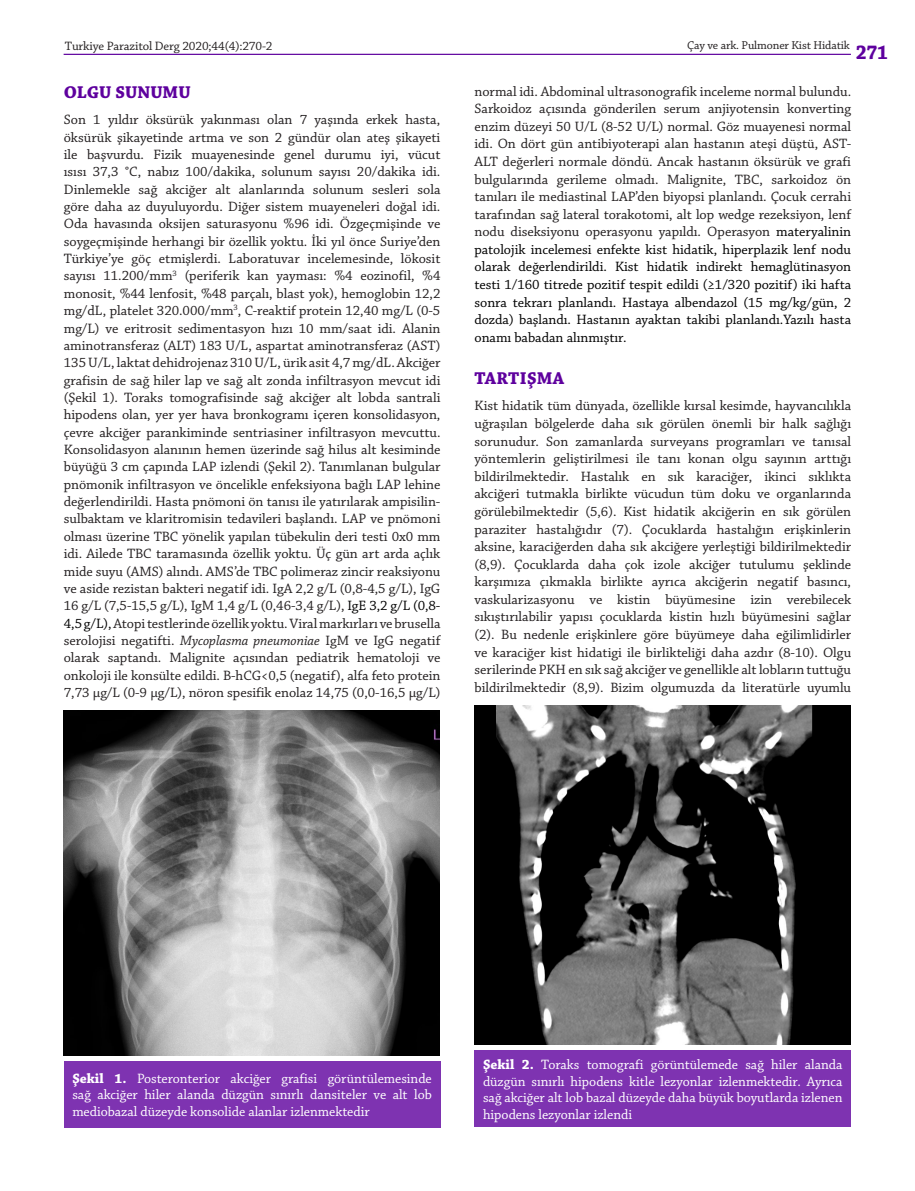
<style>
.page{position:relative;width:915px;height:1191px;background:#fff}
.page>*{position:absolute;margin:0;border:0;box-sizing:border-box;transform-origin:0 0}
.t1{font:700 21px "Chaparral Pro";color:#5e009e;scale:.92 1}
.ARA_BASLIK{font:700 18px "Chaparral Pro";color:#5e009e}
.YAZI{font:14.25px/17.4px "Chaparral Pro";letter-spacing:-.005em;color:#231f20;text-align:justify}
.RESIM-ALTI{font:14.25px/16.5px "Chaparral Pro";color:#fff;text-align:justify}
.t2{font:12.75px "Chaparral Pro";letter-spacing:-.01em;color:#231f20}
.t3{font:12px "Chaparral Pro";letter-spacing:-.01em;color:#231f20}
.s1{color:#222}
.s2{color:#000}
.s3{font-style:italic}
.s4{font-weight:700}
</style>
<div class="page">
<hr style="left:64px;top:54px;width:786px;height:1px;background:#5e009e">
<div style="left:64px;top:1061px;width:376px;height:66px;background:#7e33b1"></div>
<img style="left:64px;top:710px;width:376px;height:345px">
<div style="left:474px;top:1050px;width:376px;height:77px;background:#7e33b1"></div>
<img style="left:474px;top:706px;width:376px;height:338px">
<p class="t2" style="left:65px;top:39px;width:209px">Turkiye Parazitol Derg 2020;44(4):270-2</p>
<p class="t3" style="left:687px;top:39px;width:164px">Çay ve ark. Pulmoner Kist Hidatik</p>
<h1 class="t1" style="left:855px;top:40px;width:37px">271</h1>
<p class="ARA_BASLIK" style="left:64px;top:82px;width:128px">OLGU SUNUMU</p>
<p class="YAZI" style="left:64px;top:112px;width:378px">Son 1 yıldır öksürük yakınması olan 7 yaşında erkek hasta, öksürük şikayetinde artma ve son 2 gündür olan ateş şikayeti ile başvurdu. Fizik muayenesinde genel durumu iyi, vücut ısısı 37,3 °C, nabız 100/dakika, solunum sayısı 20/dakika idi.<br>Dinlemekle sağ akciğer alt alanlarında solunum sesleri sola göre daha az duyuluyordu. Diğer sistem muayeneleri doğal idi.<br>Oda havasında oksijen saturasyonu %96 idi. Özgeçmişinde ve soygeçmişinde herhangi bir özellik yoktu. İki yıl önce Suriye’den Türkiye’ye göç etmişlerdi. Laboratuvar incelemesinde, lökosit sayısı 11.200/mm<sup>3</sup> (periferik kan yayması: %4 eozinofil, %4 monosit, %44 lenfosit, %48 parçalı, blast yok), hemoglobin 12,2 mg/dL, platelet 320.000/mm<sup>3</sup>, C-reaktif protein 12,40 mg/L (0-5 mg/L) ve eritrosit sedimentasyon hızı 10 mm/saat idi. Alanin aminotransferaz (ALT) 183 U/L, aspartat aminotransferaz (AST)<br>135 U/L, laktat dehidrojenaz 310 U/L, ürik asit 4,7 mg/dL. Akciğer grafisin de sağ hiler lap ve sağ alt zonda infiltrasyon mevcut idi (Şekil 1). Toraks tomografisinde sağ akciğer alt lobda santrali hipodens olan, yer yer hava bronkogramı içeren konsolidasyon, çevre akciğer parankiminde sentriasiner infiltrasyon mevcuttu.<br>Konsolidasyon alanının hemen üzerinde sağ hilus alt kesiminde büyüğü 3 cm çapında LAP izlendi (Şekil 2). Tanımlanan bulgular pnömonik infiltrasyon ve öncelikle enfeksiyona bağlı LAP lehine değerlendirildi. Hasta pnömoni ön tanısı ile yatırılarak ampisilin&shy;sulbaktam ve klaritromisin tedavileri başlandı. LAP ve pnömoni olması üzerine TBC yönelik yapılan tübekulin deri testi 0x0 mm idi. Ailede TBC taramasında özellik yoktu. Üç gün art arda açlık mide suyu (AMS) alındı. AMS’de TBC <span class="s1">polimeraz zincir reaksiyonu </span>ve aside rezistan bakteri negatif idi. IgA 2,2 g/L (0,8-4,5 g/L), IgG 16 g/L (7,5-15,5 g/L), IgM 1,4 g/L (0,46-3,4 g/L), <span class="s2">IgE 3,2 g/L (0,8- 4,5 g/L),</span> Atopi testlerinde özellik yoktu. Viral markırları ve brusella serolojisi negatifti. <span class="s3">Mycoplasma pneumoniae</span> IgM ve IgG negatif olarak saptandı. Malignite açısından pediatrik hematoloji ve onkoloji ile konsülte edildi. B-hCG&lt;0,5 (negatif), alfa feto protein 7,73 µg/L (0-9 µg/L), nöron spesifik enolaz 14,75 (0,0-16,5 µg/L)</p>
<p class="YAZI" style="left:474px;top:83px;width:378px">normal idi. Abdominal ultrasonografik inceleme normal bulundu.<br>Sarkoidoz açısında gönderilen serum anjiyotensin konverting enzim düzeyi 50 U/L (8-52 U/L) normal. Göz muayenesi normal idi. On dört gün antibiyoterapi alan hastanın ateşi düştü, AST-ALT değerleri normale döndü. Ancak hastanın öksürük ve grafi bulgularında gerileme olmadı. Malignite, TBC, sarkoidoz ön tanıları ile mediastinal LAP’den biyopsi planlandı. Çocuk cerrahi tarafından sağ lateral torakotomi, alt lop wedge rezeksiyon, lenf nodu diseksiyonu operasyonu yapıldı. Operasyon <span class="s2">materyalinin patolojik incelemesi enfekte kist hidatik, hiperplazik lenf nodu olarak değerlendirildi. Kist hidatik indirekt hemaglütinasyon testi 1/160 titrede pozitif tespit edildi (≥1/320 pozitif) iki hafta sonra tekrarı planlandı. Hastaya albendazol (15 mg/kg/gün, 2 dozda) başlandı. Hastanın ayaktan takibi planlandı.Yazılı hasta onamı babadan alınmıştır.</span></p>
<p class="ARA_BASLIK" style="left:474px;top:368px;width:91px">TARTIŞMA</p>
<p class="YAZI" style="left:474px;top:398px;width:378px">Kist hidatik tüm dünyada, özellikle kırsal kesimde, hayvancılıkla uğraşılan bölgelerde daha sık görülen önemli bir halk sağlığı sorunudur. Son zamanlarda surveyans programları ve tanısal yöntemlerin geliştirilmesi ile tanı konan olgu sayının arttığı bildirilmektedir. Hastalık en sık karaciğer, ikinci sıklıkta akciğeri tutmakla birlikte vücudun tüm doku ve organlarında görülebilmektedir (5,6). Kist hidatik akciğerin en sık görülen paraziter hastalığıdır (7). Çocuklarda hastalığın erişkinlerin aksine, karaciğerden daha sık akciğere yerleştiği bildirilmektedir (8,9). Çocuklarda daha çok izole akciğer tutulumu şeklinde karşımıza çıkmakla birlikte ayrıca akciğerin negatif basıncı, vaskularizasyonu ve kistin büyümesine izin verebilecek sıkıştırılabilir yapısı çocuklarda kistin hızlı büyümesini sağlar (2). Bu nedenle erişkinlere göre büyümeye daha eğilimlidirler ve karaciğer kist hidatigi ile birlikteliği daha azdır (8-10). Olgu serilerinde PKH en sık sağ akciğer ve genellikle alt lobların tuttuğu bildirilmektedir (8,9). Bizim olgumuzda da literatürle uyumlu</p>
<p class="RESIM-ALTI" style="left:72px;top:1070px;width:361px"><span class="s4">Şekil 1.</span> Posteronterior akciğer grafisi görüntülemesinde sağ akciğer hiler alanda düzgün sınırlı dansiteler ve alt lob mediobazal düzeyde konsolide alanlar izlenmektedir</p>
<p class="RESIM-ALTI" style="left:483px;top:1057px;width:361px"><span class="s4">Şekil 2.</span> Toraks tomografi görüntülemede sağ hiler alanda düzgün sınırlı hipodens kitle lezyonlar izlenmektedir. Ayrıca sağ akciğer alt lob bazal düzeyde daha büyük boyutlarda izlenen hipodens lezyonlar izlendi</p>
</div>
